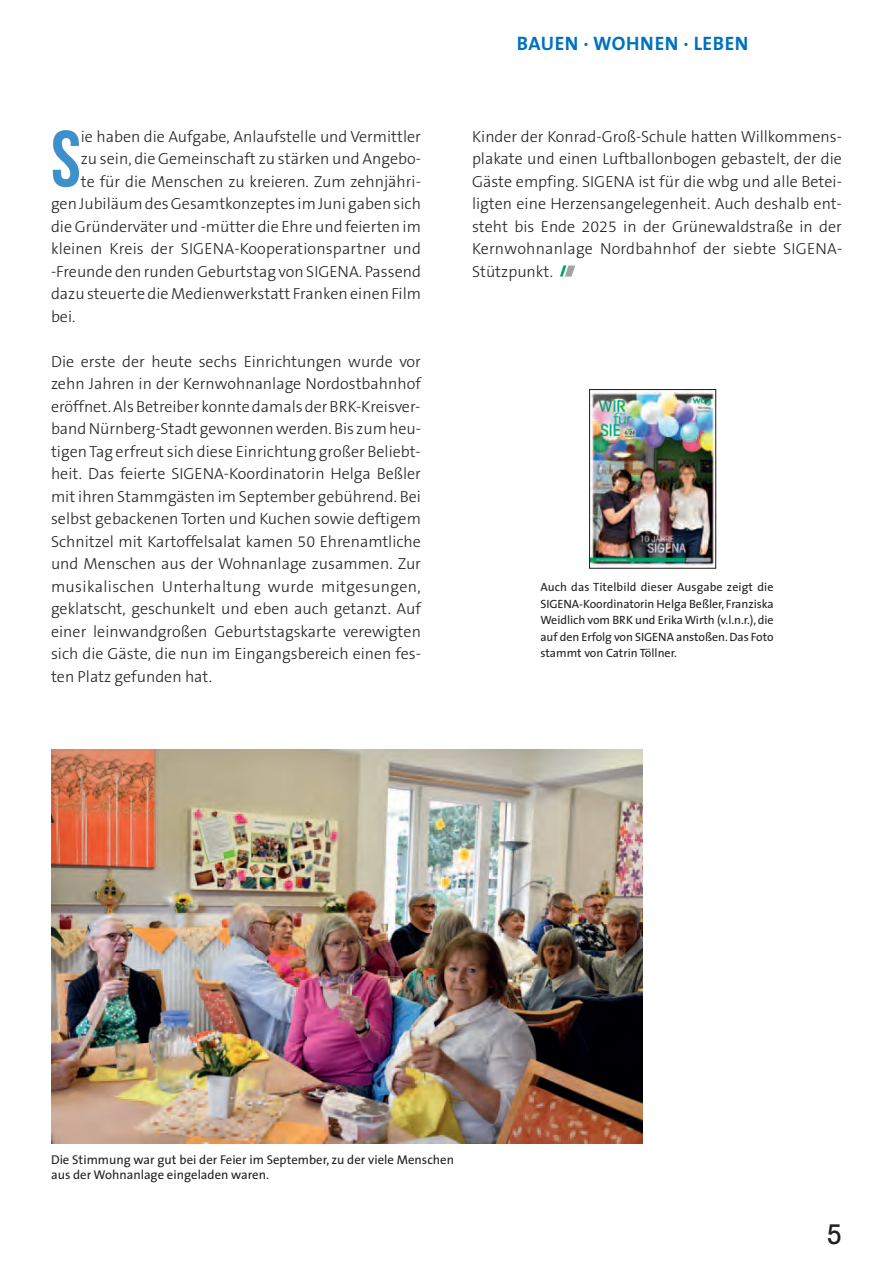
<style>
.page{position:relative;width:893px;height:1263px;background:#fff}
.page>*{position:absolute;margin:0;border:0;box-sizing:border-box;transform-origin:0 0}
.t1{font:700 79.8px "Bebas Neue";color:#3d90cb}
.t2{font:500 condensed 27px "Avant Garde IT Cby BT";color:#231f20}
.t3{font:700 19.5px "The Sans";letter-spacing:.025em;color:#0072bc}
.t4{font:300 16.05px/22.5px "The Sans B3";color:#231f20;text-align:justify}
.t5{font:12.75px/15px "The Sans";color:#231f20}
.t6{font:12px/16.5px "The Sans";letter-spacing:-.005em;color:#231f20;text-align:justify}
</style>
<div class="page">
<svg style="left:560px;top:265px;width:15px;height:12px"></svg>
<img style="left:52px;top:750px;width:590px;height:393px">
<img style="left:591px;top:391px;width:123px;height:176px">
<div style="left:589px;top:389px;width:127px;height:180px;border:1px solid #231f20"></div>
<h1 class="t1" style="left:51px;top:112px;width:31px">S</h1>
<p class="t4" style="left:81px;top:127px;width:342px">ie haben die Aufgabe, Anlaufstelle und Vermittler</p>
<p class="t4" style="left:81px;top:149px;width:342px">zu sein, die Gemeinschaft zu stärken und Angebo-</p>
<p class="t4" style="left:81px;top:172px;width:342px">te für die Menschen zu kreieren. Zum zehnjähri-</p>
<p class="t4" style="left:51px;top:194px;width:371px">gen Jubiläum des Gesamtkonzeptes im Juni gaben sich</p>
<p class="t4" style="left:51px;top:217px;width:371px">die Gründerväter und -mütter die Ehre und feierten im</p>
<p class="t4" style="left:51px;top:239px;width:371px">kleinen Kreis der SIGENA-Kooperationspartner und</p>
<p class="t4" style="left:51px;top:262px;width:371px">-Freunde den runden Geburtstag von SIGENA. Passend</p>
<p class="t4" style="left:51px;top:284px;width:371px">dazu steuerte die Medienwerkstatt Franken einen Film</p>
<p class="t4" style="left:51px;top:307px;width:26px">bei.</p>
<p class="t4" style="left:51px;top:352px;width:371px">Die erste der heute sechs Einrichtungen wurde vor zehn Jahren in der Kernwohnanlage Nordostbahnhof eröffnet. Als Betreiber konnte damals der BRK-Kreisver&shy;band Nürnberg-Stadt gewonnen werden. Bis zum heu&shy;tigen Tag erfreut sich diese Einrichtung großer Beliebt&shy;heit. Das feierte SIGENA-Koordinatorin Helga Beßler mit ihren Stammgästen im September gebührend. Bei selbst gebackenen Torten und Kuchen sowie deftigem Schnitzel mit Kartoffelsalat kamen 50 Ehrenamtliche und Menschen aus der Wohnanlage zusammen. Zur musikalischen Unterhaltung wurde mitgesungen, geklatscht, geschunkelt und eben auch getanzt. Auf einer leinwandgroßen Geburtstagskarte verewigten sich die Gäste, die nun im Eingangsbereich einen fes&shy;ten Platz gefunden hat.</p>
<p class="t3" style="left:517px;top:36px;width:233px">BAUEN · WOHNEN · LEBEN</p>
<p class="t4" style="left:472px;top:127px;width:372px">Kinder der Konrad-Groß-Schule hatten Willkommens&shy;plakate und einen Luftballonbogen gebastelt, der die Gäste empfing. SIGENA ist für die wbg und alle Betei&shy;ligten eine Herzensangelegenheit. Auch deshalb ent&shy;steht bis Ende 2025 in der Grünewaldstraße in der Kernwohnanlage Nordbahnhof der siebte SIGENA-Stützpunkt.</p>
<p class="t6" style="left:540px;top:578px;width:235px">Auch das Titelbild dieser Ausgabe zeigt die SIGENA-Koordinatorin Helga Beßler, Franziska Weidlich vom BRK und Erika Wirth (v.l.n.r.), die auf den Erfolg von SIGENA anstoßen. Das Foto stammt von Catrin Töllner.</p>
<p class="t5" style="left:51px;top:1151px;width:404px">Die Stimmung war gut bei der Feier im September, zu der viele Menschen aus der Wohnanlage eingeladen waren.</p>
<h2 class="t2" style="left:827px;top:1225px;width:17px">5</h2>
</div>
